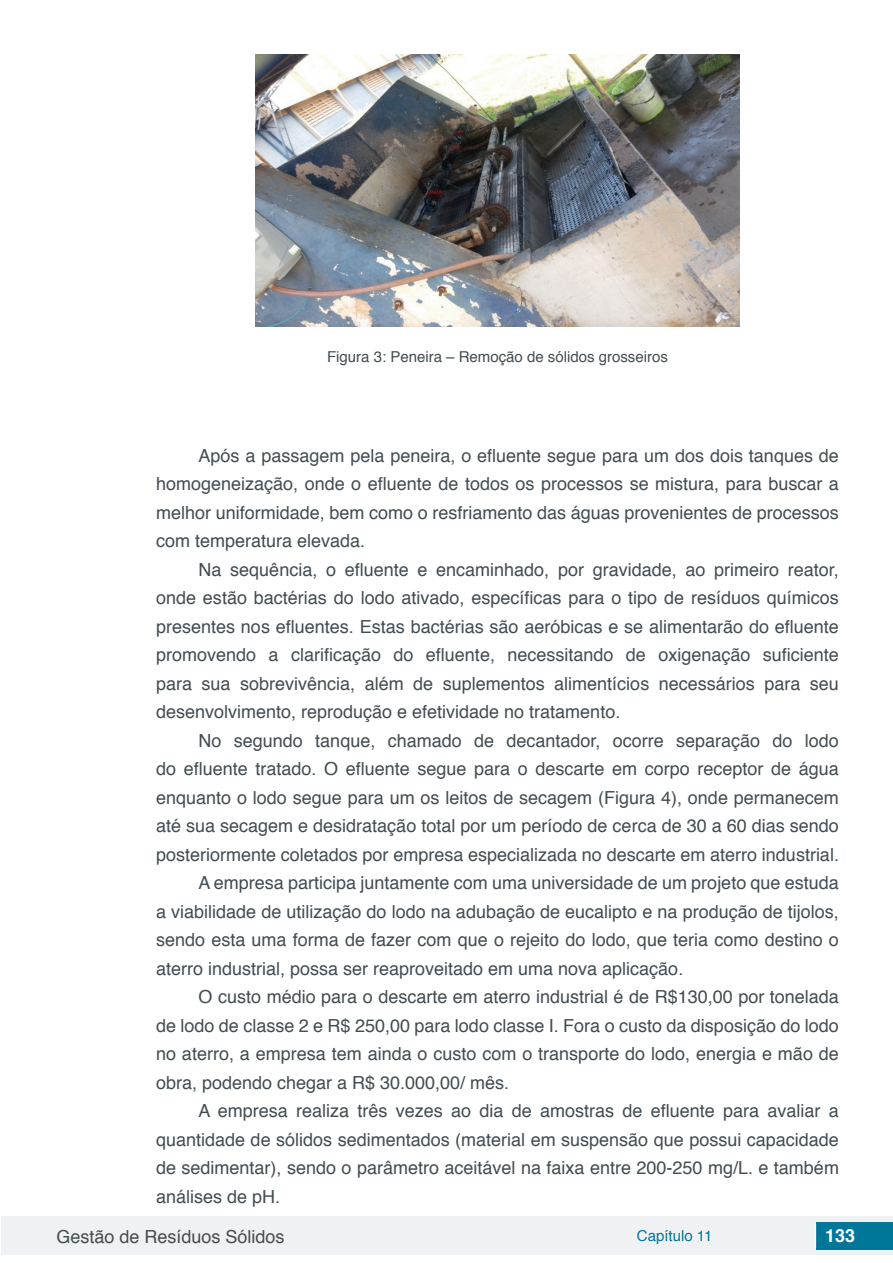
<style>
.page{position:relative;width:893px;height:1263px;background:#fff}
.page>*{position:absolute;margin:0;border:0;box-sizing:border-box;transform-origin:0 0}
.t1{font:18px/28.5px "Helvetica";color:#434c52;text-align:justify}
.t2{font:700 18px "Helvetica";color:#fff}
.t3{font:15px "Helvetica";color:#434c52}
.t4{font:15px "Helvetica";color:#007699}
</style>
<div class="page">
<div style="left:1px;top:1216px;width:891px;height:38px;background:#f0f1f2"></div>
<div style="left:816px;top:1222px;width:77px;height:27px;background:#007699"></div>
<svg style="left:815px;top:1224px;width:1px;height:24px"></svg>
<img style="left:255px;top:54px;width:485px;height:273px">
<p class="t3" style="left:327px;top:345px;width:342px">Figura 3: Peneira – Remoção de sólidos grosseiros</p>
<p class="t1" style="left:156px;top:442px;width:684px;text-indent:43px">Após a passagem pela peneira, o efluente segue para um dos dois tanques de homogeneização, onde o efluente de todos os processos se mistura, para buscar a melhor uniformidade, bem como o resfriamento das águas provenientes de processos com temperatura elevada.</p>
<p class="t1" style="left:156px;top:556px;width:684px;text-indent:43px">Na sequência, o efluente e encaminhado, por gravidade, ao primeiro reator, onde estão bactérias do lodo ativado, específicas para o tipo de resíduos químicos presentes nos efluentes. Estas bactérias são aeróbicas e se alimentarão do efluente promovendo a clarificação do efluente, necessitando de oxigenação suficiente para sua sobrevivência, além de suplementos alimentícios necessários para seu desenvolvimento, reprodução e efetividade no tratamento.</p>
<p class="t1" style="left:199px;top:727px;width:642px">No segundo tanque, chamado de decantador, ocorre separação do lodo</p>
<p class="t1" style="left:156px;top:755px;width:684px">do efluente tratado. O efluente segue para o descarte em corpo receptor de água</p>
<p class="t1" style="left:156px;top:784px;width:684px">enquanto o lodo segue para um os leitos de secagem (Figura 4), onde permanecem</p>
<p class="t1" style="left:156px;top:812px;width:684px">até sua secagem e desidratação total por um período de cerca de 30 a 60 dias sendo</p>
<p class="t1" style="left:156px;top:841px;width:684px">posteriormente coletados por empresa especializada no descarte em aterro industrial.</p>
<p class="t1" style="left:199px;top:869px;width:642px">A empresa participa juntamente com uma universidade de um projeto que estuda</p>
<p class="t1" style="left:156px;top:897px;width:684px">a viabilidade de utilização do lodo na adubação de eucalipto e na produção de tijolos,</p>
<p class="t1" style="left:156px;top:926px;width:684px">sendo esta uma forma de fazer com que o rejeito do lodo, que teria como destino o</p>
<p class="t1" style="left:156px;top:954px;width:529px">aterro industrial, possa ser reaproveitado em uma nova aplicação.</p>
<p class="t1" style="left:199px;top:983px;width:642px">O custo médio para o descarte em aterro industrial é de R$130,00 por tonelada</p>
<p class="t1" style="left:156px;top:1011px;width:684px">de lodo de classe 2 e R$ 250,00 para lodo classe I. Fora o custo da disposição do lodo</p>
<p class="t1" style="left:156px;top:1040px;width:684px">no aterro, a empresa tem ainda o custo com o transporte do lodo, energia e mão de</p>
<p class="t1" style="left:156px;top:1068px;width:355px">obra, podendo chegar a R$ 30.000,00/ mês.</p>
<p class="t1" style="left:199px;top:1097px;width:642px">A empresa realiza três vezes ao dia de amostras de efluente para avaliar a</p>
<p class="t1" style="left:156px;top:1125px;width:684px">quantidade de sólidos sedimentados (material em suspensão que possui capacidade</p>
<p class="t1" style="left:156px;top:1154px;width:684px">de sedimentar), sendo o parâmetro aceitável na faixa entre 200-250 mg/L. e também</p>
<p class="t1" style="left:156px;top:1182px;width:126px">análises de pH.</p>
<p class="t1" style="left:56px;top:1223px;width:230px">Gestão de Resíduos Sólidos</p>
<p class="t4" style="left:637px;top:1224px;width:77px">Capítulo 11</p>
<p class="t2" style="left:825px;top:1221px;width:32px">133</p>
</div>
